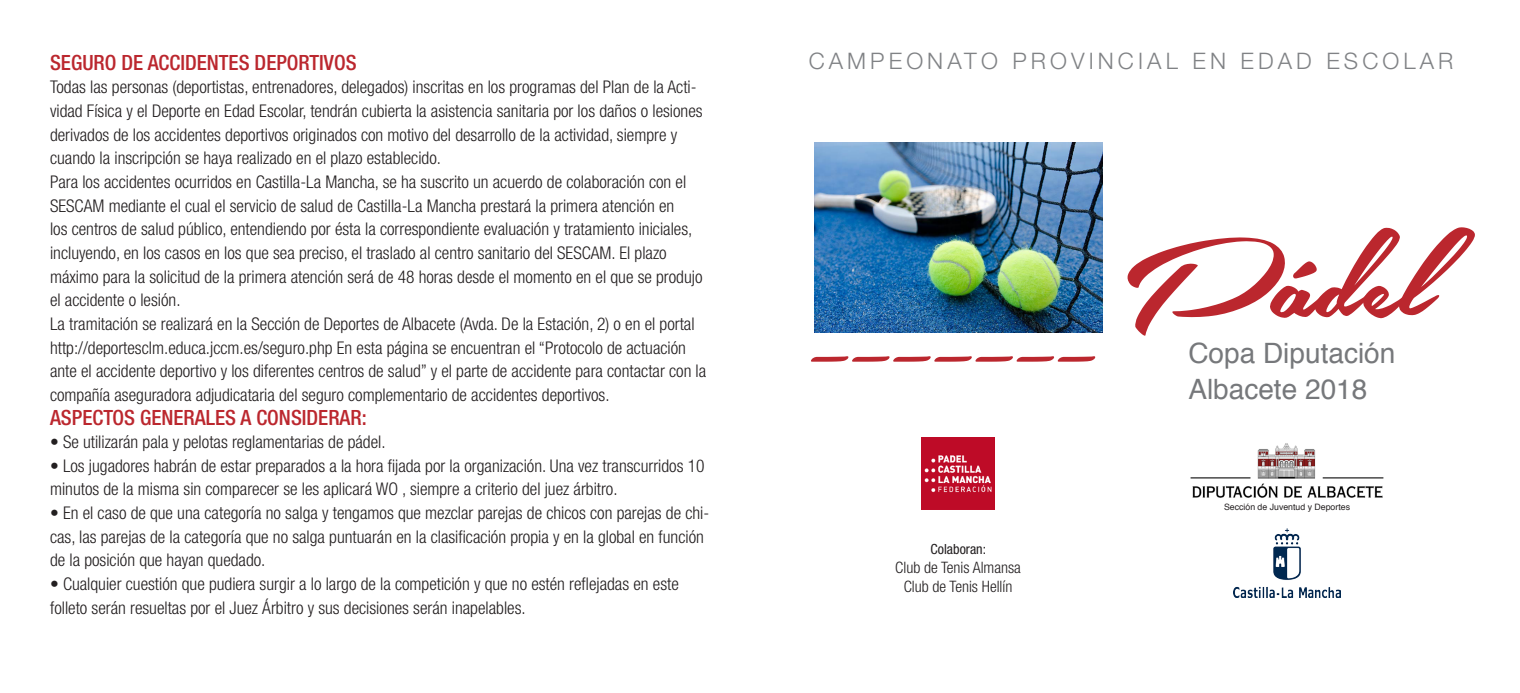
<style>
.page{position:relative;width:1520px;height:693px;background:#fff}
.page>*{position:absolute;margin:0;border:0;box-sizing:border-box;transform-origin:0 0}
.t1{font:159.42px "Southern Aire Personal Use Only";color:#bb272e}
.t2{font:28px/36.1px "Helvetica";color:#76787b}
.t3{font:300 22.75px "Helvetica Neue";letter-spacing:.18em;color:#808285}
.t4{font:500 condensed 21px "Helvetica Neue";color:#bb272e}
.t5{font:300 condensed 17.5px/23.6px "Helvetica Neue";color:#231f20}
.t6{font:300 condensed 15.75px/18.9px "Helvetica Neue";color:#231f20;text-align:center}
.t7{font:condensed 14px "Helvetica Neue";color:#231f20}
.t8{font:8.75px "Helvetica";color:#231f20}
</style>
<div class="page">
<img style="left:1190px;top:443px;width:194px;height:55px">
<img style="left:814px;top:142px;width:288px;height:190px">
<img style="left:922px;top:437px;width:72px;height:72px">
<img style="left:1233px;top:528px;width:107px;height:69px">
<p class="t4" style="left:50px;top:50px;width:308px">SEGURO DE ACCIDENTES DEPORTIVOS</p>
<h3 class="t3" style="left:808px;top:46px;width:646px">CAMPEONATO PROVINCIAL EN EDAD ESCOLAR</h3>
<p class="t5" style="left:50px;top:75px;width:658px">Todas las personas (deportistas, entrenadores, delegados) inscritas en los programas del Plan de la Acti&shy;vidad Física y el Deporte en Edad Escolar, tendrán cubierta la asistencia sanitaria por los daños o lesiones derivados de los accidentes deportivos originados con motivo del desarrollo de la actividad, siempre y cuando la inscripción se haya realizado en el plazo establecido.<br>Para los accidentes ocurridos en Castilla-La Mancha, se ha suscrito un acuerdo de colaboración con el SESCAM mediante el cual el servicio de salud de Castilla-La Mancha prestará la primera atención en<br>los centros de salud público, entendiendo por ésta la correspondiente evaluación y tratamiento iniciales, incluyendo, en los casos en los que sea preciso, el traslado al centro sanitario del SESCAM. El plazo máximo para la solicitud de la primera atención será de 48 horas desde el momento en el que se produjo el accidente o lesión.<br>La tramitación se realizará en la Sección de Deportes de Albacete (Avda. De la Estación, 2) o en el portal http://deportesclm.educa.jccm.es/seguro.php En esta página se encuentran el “Protocolo de actuación ante el accidente deportivo y los diferentes centros de salud” y el parte de accidente para contactar con la compañía aseguradora adjudicataria del seguro complementario de accidentes deportivos.</p>
<p class="t4" style="left:50px;top:404px;width:318px">ASPECTOS GENERALES A CONSIDERAR:</p>
<p class="t5" style="left:50px;top:430px;width:337px">• Se utilizarán pala y pelotas reglamentarias de pádel.</p>
<p class="t5" style="left:50px;top:453px;width:656px">• Los jugadores habrán de estar preparados a la hora fijada por la organización. Una vez transcurridos 10 minutos de la misma sin comparecer se les aplicará WO , siempre a criterio del juez árbitro.</p>
<p class="t5" style="left:50px;top:501px;width:660px">• En el caso de que una categoría no salga y tengamos que mezclar parejas de chicos con parejas de chi&shy;cas, las parejas de la categoría que no salga puntuarán en la clasificación propia y en la global en función de la posición que hayan quedado.</p>
<p class="t5" style="left:50px;top:571px;width:630px">• Cualquier cuestión que pudiera surgir a lo largo de la competición y que no estén reflejadas en este folleto serán resueltas por el Juez Árbitro y sus decisiones serán inapelables.</p>
<h1 class="t1" style="left:1118px;top:200px;width:316px">Pádel</h1>
<h2 class="t2" style="left:1188px;top:335px;width:208px">Copa Diputación<br>Albacete 2018</h2>
<h1 class="t1" style="left:814px;top:237px;width:289px">_______</h1>
<p class="t8" style="left:1224px;top:499px;width:127px">Sección de Juventud y Deportes</p>
<p class="t7" style="left:930px;top:541px;width:57px">Colaboran:</p>
<p class="t6" style="left:895px;top:557px;width:127px">Club de Tenis Almansa<br>Club de Tenis Hellín</p>
</div>
